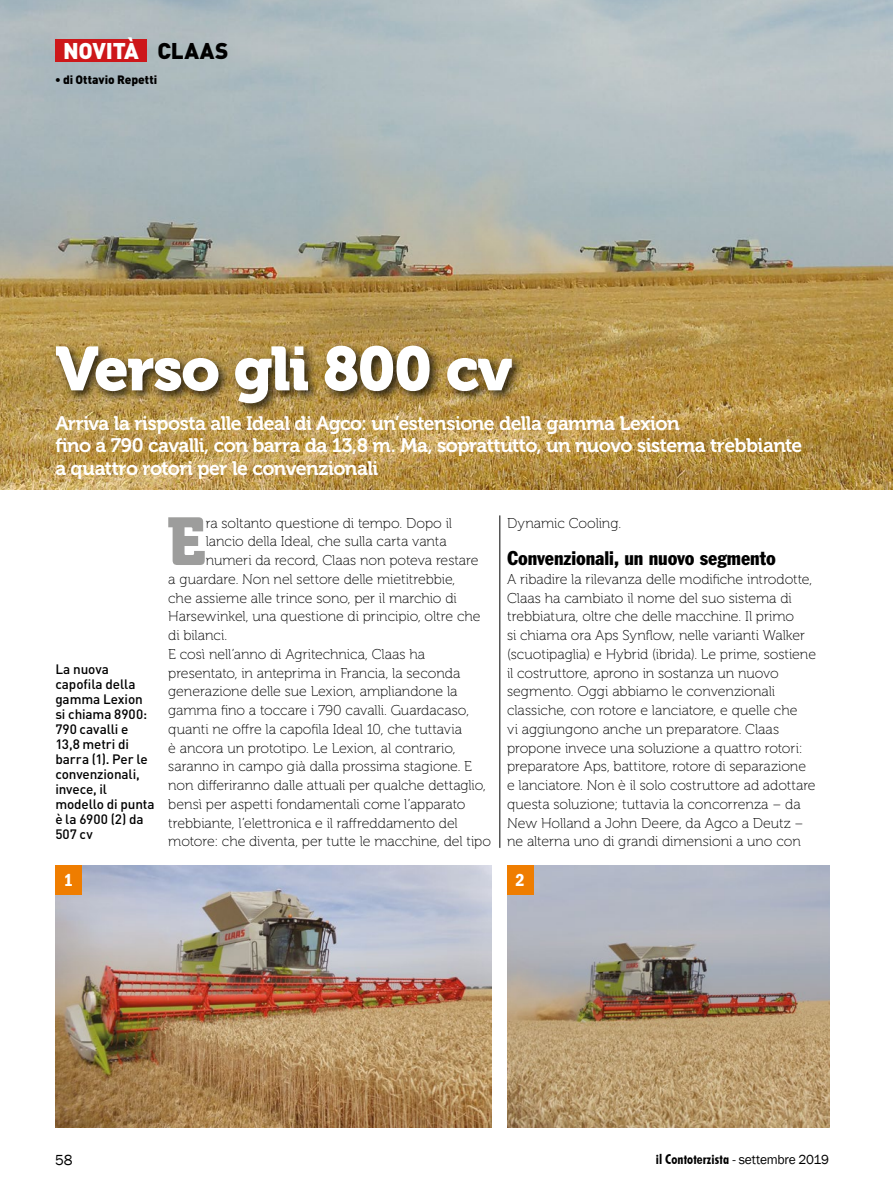
<style>
.page{position:relative;width:893px;height:1191px;background:#fff}
.page>*{position:absolute;margin:0;border:0;box-sizing:border-box;transform-origin:0 0}
.t1{font:66.75px "Museo 900";color:#9d9d9c}
.t2{font:61.5px "Museo 900";letter-spacing:-.03em;color:#fff}
.t3{font:900 22.5px "DIN Pro";letter-spacing:-.02em;color:#fff}
.t4{font:900 22.5px "DIN Pro";letter-spacing:.02em;color:#000}
.t5{font:19.5px/22.5px "Museo 700";letter-spacing:-.025em;color:#fff}
.t6{font:condensed 19.5px "Franklin Gothic BT";letter-spacing:-.005em;color:#000}
.t7{font:18px "ITC Franklin Gothic Std Dm Cd";color:#fff}
.t8{font:15px "Franklin Gothic";color:#000}
.t9{font:14.25px/18.8px "Museo 100";letter-spacing:-.005em;color:#000}
.t10{font:500 13.5px/15px "DIN Pro";letter-spacing:-.01em;color:#000}
.t11{font:700 condensed 13.5px "Futura BT";letter-spacing:.005em;color:#000}
.t12{font:900 12px "DIN Pro";letter-spacing:.005em;color:#000}
.s1{font-family:"Franklin Gothic";font-weight:400;font-stretch:normal}
</style>
<div class="page">
<img style="left:55px;top:865px;width:436px;height:262px">
<img style="left:507px;top:865px;width:322px;height:262px">
<img style="left:0;top:0;width:893px;height:490px">
<div style="left:52px;top:342px;width:472px;height:74px;background:#000;opacity:.75"></div>
<div style="left:55px;top:39px;width:92px;height:23px;background:#cd171a"></div>
<hr style="left:500px;top:515px;width:1px;height:333px;background:#000">
<div style="left:55px;top:865px;width:27px;height:29px;background:#ef7d00"></div>
<div style="left:507px;top:865px;width:26px;height:29px;background:#ef7d00"></div>
<h3 class="t3" style="left:63px;top:36px;width:77px">NOVITÀ</h3>
<h3 class="t4" style="left:157px;top:36px;width:72px">CLAAS</h3>
<p class="t12" style="left:55px;top:71px;width:103px">• di Ottavio Repetti</p>
<h2 class="t2" style="left:55px;top:334px;width:459px">Verso gli 800 cv</h2>
<h3 class="t5" style="left:55px;top:412px;width:749px">Arriva la risposta alle Ideal di Agco: un’estensione della gamma Lexion<br>fino a 790 cavalli, con barra da 13,8 m. Ma, soprattutto, un nuovo sistema trebbiante a quattro rotori per le convenzionali</h3>
<p class="t10" style="left:55px;top:661px;width:101px">La nuova capofila della gamma Lexion si chiama 8900:<br>790 cavalli e<br>13,8 metri di barra (1). Per le convenzionali, invece, il modello di punta è la 6900 (2) da<br>507 cv</p>
<h1 class="t1" style="left:166px;top:504px;width:41px">E</h1>
<p class="t9" style="left:206px;top:513px;width:248px">ra soltanto questione di tempo. Dopo il</p>
<p class="t9" style="left:206px;top:532px;width:243px">lancio della Ideal, che sulla carta vanta</p>
<p class="t9" style="left:206px;top:551px;width:274px">numeri da record, Claas non poteva restare</p>
<p class="t9" style="left:168px;top:570px;width:289px">a guardare. Non nel settore delle mietitrebbie,</p>
<p class="t9" style="left:168px;top:588px;width:290px">che assieme alle trince sono, per il marchio di</p>
<p class="t9" style="left:168px;top:607px;width:314px">Harsewinkel, una questione di principio, oltre che</p>
<p class="t9" style="left:168px;top:626px;width:60px">di bilanci.</p>
<p class="t9" style="left:168px;top:645px;width:259px">E così nell’anno di Agritechnica, Claas ha</p>
<p class="t9" style="left:168px;top:663px;width:294px">presentato, in anteprima in Francia, la seconda</p>
<p class="t9" style="left:168px;top:682px;width:291px">generazione delle sue Lexion, ampliandone la</p>
<p class="t9" style="left:168px;top:701px;width:302px">gamma fino a toccare i 790 cavalli. Guardacaso,</p>
<p class="t9" style="left:168px;top:720px;width:295px">quanti ne offre la capofila Ideal 10, che tuttavia</p>
<p class="t9" style="left:168px;top:738px;width:289px">è ancora un prototipo. Le Lexion, al contrario,</p>
<p class="t9" style="left:168px;top:757px;width:305px">saranno in campo già dalla prossima stagione. E</p>
<p class="t9" style="left:168px;top:776px;width:319px">non differiranno dalle attuali per qualche dettaglio,</p>
<p class="t9" style="left:168px;top:795px;width:299px">bensì per aspetti fondamentali come l’apparato</p>
<p class="t9" style="left:168px;top:813px;width:291px">trebbiante, l’elettronica e il raffreddamento del</p>
<p class="t9" style="left:168px;top:832px;width:324px">motore: che diventa, per tutte le macchine, del tipo</p>
<p class="t9" style="left:507px;top:513px;width:116px">Dynamic Cooling.</p>
<h3 class="t6" style="left:507px;top:545px;width:270px">Convenzionali, un nuovo segmento</h3>
<p class="t9" style="left:507px;top:570px;width:311px">A ribadire la rilevanza delle modifiche introdotte, Claas ha cambiato il nome del suo sistema di trebbiatura, oltre che delle macchine. Il primo<br>si chiama ora Aps Synflow, nelle varianti Walker (scuotipaglia) e Hybrid (ibrida). Le prime, sostiene il costruttore, aprono in sostanza un nuovo segmento. Oggi abbiamo le convenzionali classiche, con rotore e lanciatore, e quelle che<br>vi aggiungono anche un preparatore. Claas propone invece una soluzione a quattro rotori: preparatore Aps, battitore, rotore di separazione e lanciatore. Non è il solo costruttore ad adottare questa soluzione; tuttavia la concorrenza – da New Holland a John Deere, da Agco a Deutz – ne alterna uno di grandi dimensioni a uno con</p>
<p class="t7" style="left:64px;top:869px;width:11px">1</p>
<p class="t7" style="left:516px;top:869px;width:11px">2</p>
<p class="t8" style="left:55px;top:1150px;width:19px">58</p>
<p class="t11" style="left:656px;top:1151px;width:175px">il Contoterzista <span class="s1">- settembre 2019</span></p>
</div>
